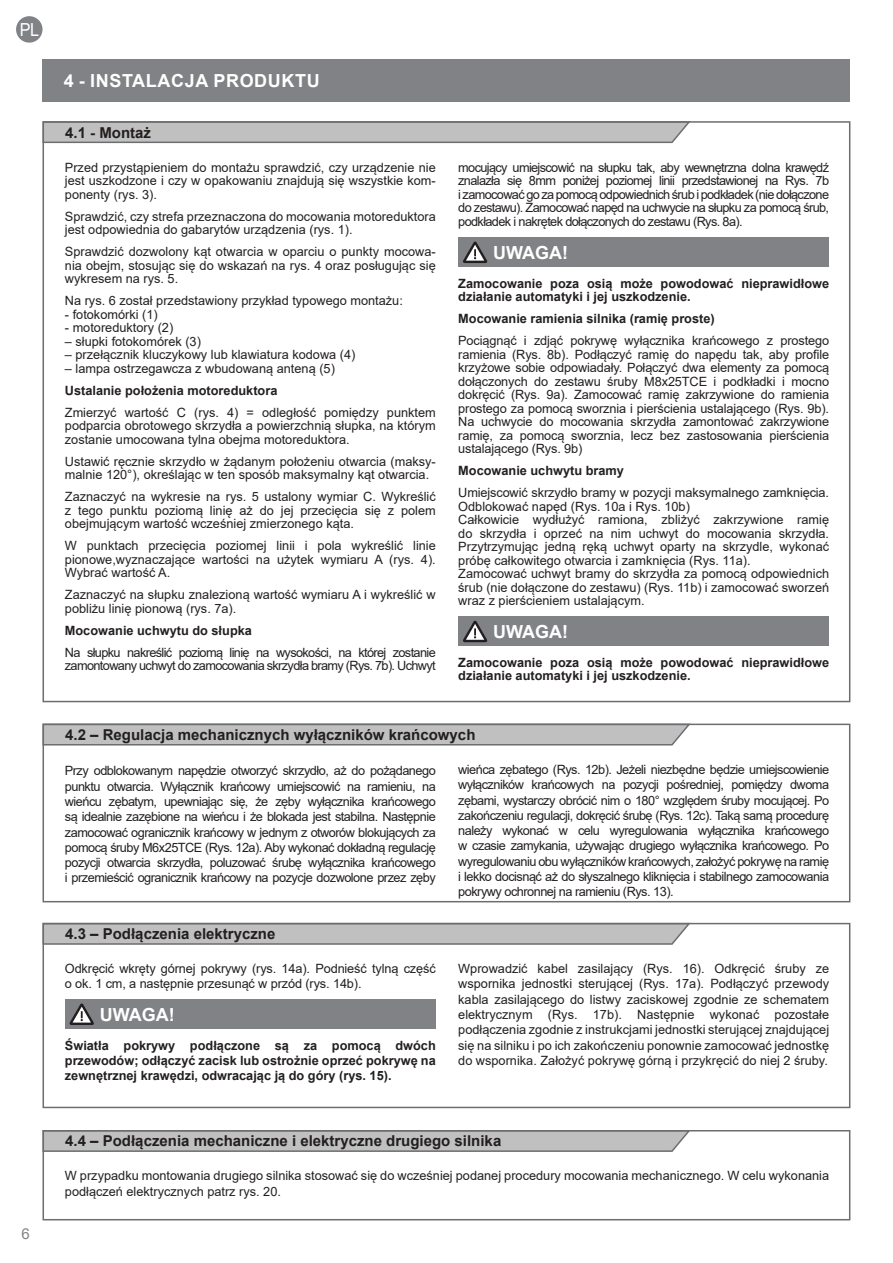
<style>
.page{position:relative;width:893px;height:1263px;background:#fff}
.page>*{position:absolute;margin:0;border:0;box-sizing:border-box;transform-origin:0 0}
.t1{font:700 18px "Arial";letter-spacing:.035em;color:#fff}
.t2{font:18px "Arial";color:#fff;scale:.9 1}
.t3{font:700 15px "Arial";color:#231f20}
.t4{font:15px "Arial";color:#808285}
.t5{font:12.75px/13.5px "Arial";color:#231f20;text-align:justify}
.t6{font:700 12.75px/15.3px "Arial";color:#231f20}
.t7{font:12.75px/13.5px "Arial";letter-spacing:-.05em;color:#231f20}
</style>
<div class="page">
<div style="left:16px;top:16px;width:27px;height:27px;background:#808285;border-radius:50%"></div>
<div style="left:43px;top:60px;width:807px;height:42px;background:#808285"></div>
<svg style="left:42px;top:121px;width:647px;height:23px;background:#b6b6b7"></svg>
<svg style="left:42px;top:723px;width:650px;height:23px;background:#bababb"></svg>
<svg style="left:42px;top:922px;width:650px;height:23px;background:#bcbcbc"></svg>
<svg style="left:42px;top:1130px;width:646px;height:23px;background:#bdbdbd"></svg>
<div style="left:458px;top:237px;width:371px;height:30px;background:#808285"></div>
<svg style="left:463px;top:242px;width:24px;height:21px"></svg>
<div style="left:458px;top:617px;width:371px;height:29px;background:#808285"></div>
<svg style="left:463px;top:621px;width:24px;height:21px"></svg>
<div style="left:65px;top:999px;width:371px;height:30px;background:#808285"></div>
<svg style="left:70px;top:1003px;width:24px;height:22px"></svg>
<div style="left:43px;top:724px;width:807px;height:178px;border:2px solid #6c6d70"></div>
<div style="left:43px;top:923px;width:807px;height:185px;border:2px solid #6c6d70"></div>
<div style="left:43px;top:1130px;width:807px;height:90px;border:2px solid #6c6d70"></div>
<h1 class="t2" style="left:20px;top:17px;width:23px">PL</h1>
<p class="t4" style="left:21px;top:1223px;width:10px">6</p>
<p class="t1" style="left:64px;top:68px;width:258px">4 - INSTALACJA PRODUKTU</p>
<p class="t3" style="left:65px;top:122px;width:87px">4.1 - Montaż</p>
<p class="t5" style="left:65px;top:160px;width:372px">Przed przystąpieniem do montażu sprawdzić, czy urządzenie nie jest uszkodzone i czy w opakowaniu znajdują się wszystkie kom&shy;ponenty (rys. 3).</p>
<p class="t5" style="left:65px;top:209px;width:372px">Sprawdzić, czy strefa przeznaczona do mocowania motoreduktora jest odpowiednia do gabarytów urządzenia (rys. 1).</p>
<p class="t5" style="left:65px;top:245px;width:372px">Sprawdzić dozwolony kąt otwarcia w oparciu o punkty mocowa&shy;nia obejm, stosując się do wskazań na rys. 4 oraz posługując się wykresem na rys. 5.</p>
<p class="t5" style="left:65px;top:294px;width:340px">Na rys. 6 został przedstawiony przykład typowego montażu:</p>
<p class="t5" style="left:65px;top:307px;width:94px">- fotokomórki (1)</p>
<p class="t5" style="left:65px;top:321px;width:110px">- motoreduktory (2)</p>
<p class="t5" style="left:65px;top:334px;width:138px">– słupki fotokomórek (3)</p>
<p class="t5" style="left:65px;top:348px;width:292px">– przełącznik kluczykowy lub klawiatura kodowa (4)</p>
<p class="t5" style="left:65px;top:361px;width:271px">– lampa ostrzegawcza z wbudowaną anteną (5)</p>
<p class="t6" style="left:65px;top:383px;width:214px">Ustalanie położenia motoreduktora</p>
<p class="t5" style="left:65px;top:405px;width:372px">Zmierzyć wartość C (rys. 4) = odległość pomiędzy punktem podparcia obrotowego skrzydła a powierzchnią słupka, na którym zostanie umocowana tylna obejma motoreduktora.</p>
<p class="t5" style="left:65px;top:454px;width:372px">Ustawić ręcznie skrzydło w żądanym położeniu otwarcia (maksy&shy;malnie 120°), określając w ten sposób maksymalny kąt otwarcia.</p>
<p class="t5" style="left:65px;top:490px;width:372px">Zaznaczyć na wykresie na rys. 5 ustalony wymiar C. Wykreślić z tego punktu poziomą linię aż do jej przecięcia się z polem obejmującym wartość wcześniej zmierzonego kąta.</p>
<p class="t5" style="left:65px;top:539px;width:372px">W punktach przecięcia poziomej linii i pola wykreślić linie pionowe,wyznaczające wartości na użytek wymiaru A (rys. 4).<br>Wybrać wartość A.</p>
<p class="t5" style="left:65px;top:588px;width:372px">Zaznaczyć na słupku znalezioną wartość wymiaru A i wykreślić w pobliżu linię pionową (rys. 7a).</p>
<p class="t6" style="left:65px;top:623px;width:189px">Mocowanie uchwytu do słupka</p>
<p class="t7" style="left:65px;top:645px;width:372px">Na słupku nakreślić poziomą linię na wysokości, na której zostanie zamontowany uchwyt do zamocowania skrzydła bramy (Rys. 7b). Uchwyt</p>
<p class="t5" style="left:458px;top:160px;width:372px">mocujący umiejscowić na słupku tak, aby wewnętrzna dolna krawędź znalazła się 8mm poniżej poziomej linii przedstawionej na Rys. 7b i zamocować go za pomocą odpowiednich śrub i podkładek (nie dołączone do zestawu). Zamocować napęd na uchwycie na słupku za pomocą śrub, podkładek i nakrętek dołączonych do zestawu (Rys. 8a).</p>
<p class="t1" style="left:493px;top:240px;width:76px">UWAGA!</p>
<p class="t6" style="left:458px;top:277px;width:372px;line-height:13.5px">Zamocowanie poza osią może powodować nieprawidłowe działanie automatyki i jej uszkodzenie.</p>
<p class="t6" style="left:458px;top:311px;width:258px">Mocowanie ramienia silnika (ramię proste)</p>
<p class="t5" style="left:458px;top:334px;width:372px">Pociągnąć i zdjąć pokrywę wyłącznika krańcowego z prostego ramienia (Rys. 8b). Podłączyć ramię do napędu tak, aby profile krzyżowe sobie odpowiadały. Połączyć dwa elementy za pomocą dołączonych do zestawu śruby M8x25TCE i podkładki i mocno dokręcić (Rys. 9a). Zamocować ramię zakrzywione do ramienia prostego za pomocą sworznia i pierścienia ustalającego (Rys. 9b).<br>Na uchwycie do mocowania skrzydła zamontować zakrzywione ramię, za pomocą sworznia, lecz bez zastosowania pierścienia ustalającego (Rys. 9b)</p>
<p class="t6" style="left:458px;top:463px;width:167px">Mocowanie uchwytu bramy</p>
<p class="t5" style="left:458px;top:486px;width:372px">Umiejscowić skrzydło bramy w pozycji maksymalnego zamknięcia.<br>Odblokować napęd (Rys. 10a i Rys. 10b)</p>
<p class="t5" style="left:458px;top:513px;width:372px">Całkowicie wydłużyć ramiona, zbliżyć zakrzywione ramię do skrzydła i oprzeć na nim uchwyt do mocowania skrzydła.<br>Przytrzymując jedną ręką uchwyt oparty na skrzydle, wykonać próbę całkowitego otwarcia i zamknięcia (Rys. 11a).</p>
<p class="t5" style="left:458px;top:567px;width:372px">Zamocować uchwyt bramy do skrzydła za pomocą odpowiednich śrub (nie dołączone do zestawu) (Rys. 11b) i zamocować sworzeń wraz z pierścieniem ustalającym.</p>
<p class="t1" style="left:493px;top:619px;width:76px">UWAGA!</p>
<p class="t6" style="left:458px;top:656px;width:372px;line-height:13.2px">Zamocowanie poza osią może powodować nieprawidłowe działanie automatyki i jej uszkodzenie.</p>
<p class="t3" style="left:65px;top:724px;width:412px">4.2 – Regulacja mechanicznych wyłączników krańcowych</p>
<p class="t5" style="left:65px;top:763px;width:372px;line-height:15.3px">Przy odblokowanym napędzie otworzyć skrzydło, aż do pożądanego punktu otwarcia. Wyłącznik krańcowy umiejscowić na ramieniu, na wieńcu zębatym, upewniając się, że zęby wyłącznika krańcowego są idealnie zazębione na wieńcu i że blokada jest stabilna. Następnie zamocować ogranicznik krańcowy w jednym z otworów blokujących za pomocą śruby M6x25TCE (Rys. 12a). Aby wykonać dokładną regulację pozycji otwarcia skrzydła, poluzować śrubę wyłącznika krańcowego i przemieścić ogranicznik krańcowy na pozycje dozwolone przez zęby</p>
<p class="t5" style="left:458px;top:762px;width:372px;line-height:15.3px">wieńca zębatego (Rys. 12b). Jeżeli niezbędne będzie umiejscowienie wyłączników krańcowych na pozycji pośredniej, pomiędzy dwoma zębami, wystarczy obrócić nim o 180° względem śruby mocującej. Po zakończeniu regulacji, dokręcić śrubę (Rys. 12c). Taką samą procedurę należy wykonać w celu wyregulowania wyłącznika krańcowego w czasie zamykania, używając drugiego wyłącznika krańcowego. Po wyregulowaniu obu wyłączników krańcowych, założyć pokrywę na ramię i lekko docisnąć aż do słyszalnego kliknięcia i stabilnego zamocowania pokrywy ochronnej na ramieniu (Rys. 13).</p>
<p class="t3" style="left:65px;top:923px;width:212px">4.3 – Podłączenia elektryczne</p>
<p class="t5" style="left:65px;top:961px;width:372px;line-height:15.3px">Odkręcić wkręty górnej pokrywy (rys. 14a). Podnieść tylną część o ok. 1 cm, a następnie przesunąć w przód (rys. 14b).</p>
<p class="t1" style="left:100px;top:1002px;width:76px">UWAGA!</p>
<p class="t6" style="left:65px;top:1038px;width:372px;text-align:justify">Światła pokrywy podłączone są za pomocą dwóch przewodów; odłączyć zacisk lub ostrożnie oprzeć pokrywę na zewnętrznej krawędzi, odwracając ją do góry (rys. 15).</p>
<p class="t5" style="left:458px;top:961px;width:372px;line-height:15.3px">Wprowadzić kabel zasilający (Rys. 16). Odkręcić śruby ze wspornika jednostki sterującej (Rys. 17a). Podłączyć przewody kabla zasilającego do listwy zaciskowej zgodnie ze schematem elektrycznym (Rys. 17b). Następnie wykonać pozostałe podłączenia zgodnie z instrukcjami jednostki sterującej znajdującej się na silniku i po ich zakończeniu ponownie zamocować jednostkę do wspornika. Założyć pokrywę górną i przykręcić do niej 2 śruby.</p>
<p class="t3" style="left:65px;top:1130px;width:438px">4.4 – Podłączenia mechaniczne i elektryczne drugiego silnika</p>
<p class="t5" style="left:65px;top:1168px;width:766px;line-height:15.3px">W przypadku montowania drugiego silnika stosować się do wcześniej podanej procedury mocowania mechanicznego. W celu wykonania podłączeń elektrycznych patrz rys. 20.</p>
</div>
